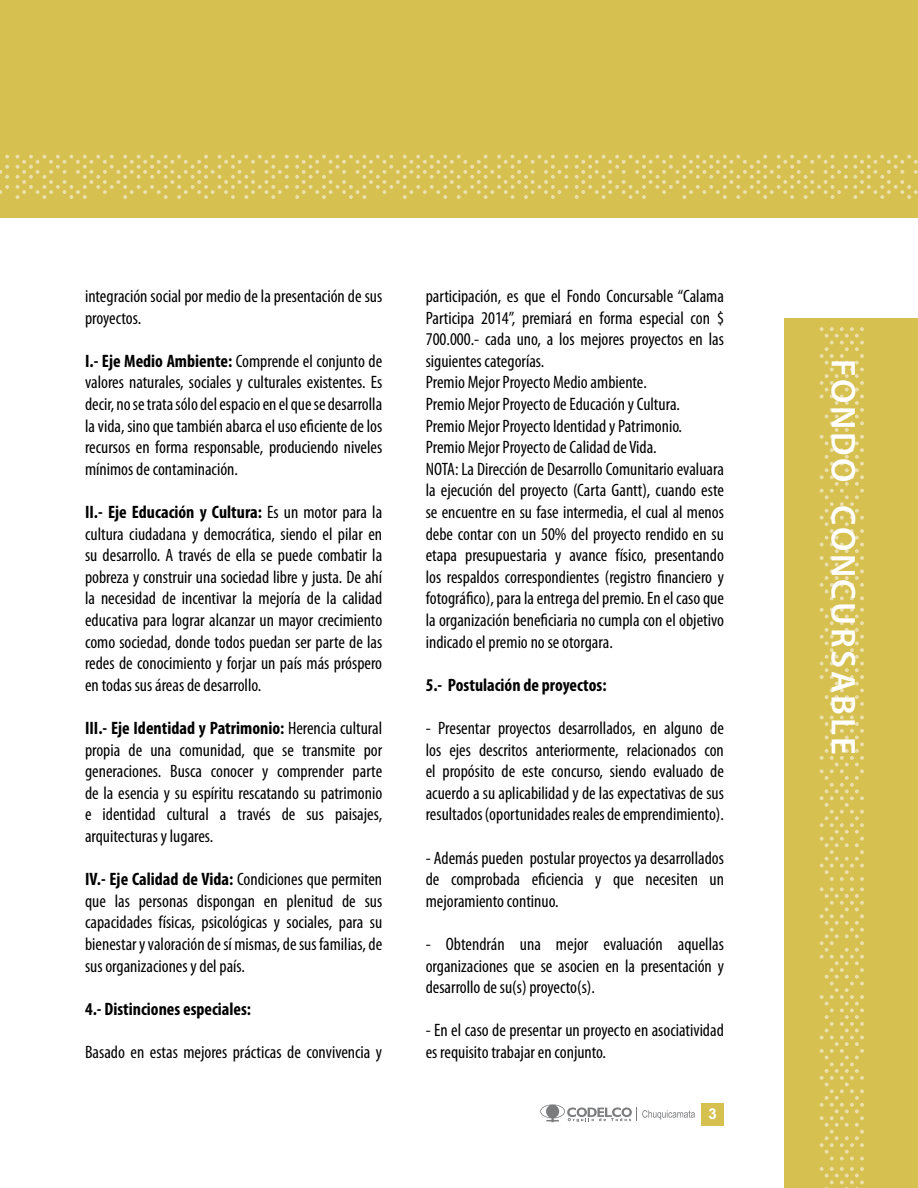
<style>
.page{position:relative;width:918px;height:1188px;background:#fff}
.page>*{position:absolute;margin:0;border:0;box-sizing:border-box;transform-origin:0 0}
.t1{font:600 34.5px "Myriad Pro";letter-spacing:.075em;color:#fff}
.t2{font:condensed 18px/21.6px "Myriad Pro";color:#000;text-align:justify}
.t3{font:700 condensed 18px "Myriad Pro";color:#000}
.t4{font:700 15px "Arial";color:#fff}
.s1{font-weight:700}
</style>
<div class="page">
<div style="left:0;top:0;width:918px;height:218px;background:#d6c04f"></div>
<svg style="left:5px;top:155px;width:4px;height:4px"></svg>
<svg style="left:0;top:165px;width:9px;height:14px"></svg>
<svg style="left:0;top:185px;width:9px;height:9px"></svg>
<svg style="left:16px;top:155px;width:273px;height:44px"></svg>
<svg style="left:295px;top:155px;width:273px;height:44px"></svg>
<svg style="left:575px;top:155px;width:343px;height:44px"></svg>
<svg style="left:540px;top:1104px;width:155px;height:18px"></svg>
<div style="left:701px;top:1103px;width:23px;height:23px;background:#d6c04f"></div>
<div style="left:785px;top:319px;width:133px;height:869px;background:#d6c04f"></div>
<svg style="left:820px;top:327px;width:44px;height:273px"></svg>
<svg style="left:820px;top:608px;width:44px;height:273px"></svg>
<svg style="left:820px;top:887px;width:44px;height:274px"></svg>
<svg style="left:820px;top:1167px;width:44px;height:21px"></svg>
<p class="t2" style="left:85px;top:285px;width:299px">integración social por medio de la presentación de sus proyectos.</p>
<p class="t2" style="left:85px;top:350px;width:299px"><span class="s1">I.- Eje Medio Ambiente:</span> Comprende el conjunto de valores naturales, sociales y culturales existentes. Es decir, no se trata sólo del espacio en el que se desarrolla la vida, sino que también abarca el uso eficiente de los recursos en forma responsable, produciendo niveles mínimos de contaminación.</p>
<p class="t2" style="left:85px;top:501px;width:299px"><span class="s1">II.- Eje Educación y Cultura:</span> Es un motor para la cultura ciudadana y democrática, siendo el pilar en su desarrollo. A través de ella se puede combatir la pobreza y construir una sociedad libre y justa. De ahí la necesidad de incentivar la mejoría de la calidad educativa para lograr alcanzar un mayor crecimiento como sociedad, donde todos puedan ser parte de las redes de conocimiento y forjar un país más próspero en todas sus áreas de desarrollo.</p>
<p class="t2" style="left:85px;top:717px;width:299px"><span class="s1">III.- Eje Identidad y Patrimonio:</span> Herencia cultural propia de una comunidad, que se transmite por generaciones. Busca conocer y comprender parte de la esencia y su espíritu rescatando su patrimonio e identidad cultural a través de sus paisajes, arquitecturas y lugares.</p>
<p class="t2" style="left:85px;top:868px;width:299px"><span class="s1">IV.- Eje Calidad de Vida:</span> Condiciones que permiten que las personas dispongan en plenitud de sus capacidades físicas, psicológicas y sociales, para su bienestar y valoración de sí mismas, de sus familias, de sus organizaciones y del país.</p>
<p class="t3" style="left:85px;top:997px;width:168px">4.- Distinciones especiales:</p>
<p class="t2" style="left:85px;top:1041px;width:299px">Basado en estas mejores prácticas de convivencia y</p>
<p class="t2" style="left:426px;top:285px;width:300px;text-align:left">participación, es que el Fondo Concursable “Calama Participa 2014”, premiará en forma especial con $ 700.000.- cada uno, a los mejores proyectos en las siguientes categorías.<br>Premio Mejor Proyecto Medio ambiente.<br>Premio Mejor Proyecto de Educación y Cultura.<br>Premio Mejor Proyecto Identidad y Patrimonio.<br>Premio Mejor Proyecto de Calidad de Vida.<br>NOTA: La Dirección de Desarrollo Comunitario evaluara la ejecución del proyecto (Carta Gantt), cuando este se encuentre en su fase intermedia, el cual al menos debe contar con un 50% del proyecto rendido en su etapa presupuestaria y avance físico, presentando los respaldos correspondientes (registro financiero y fotográfico), para la entrega del premio. En el caso que la organización beneficiaria no cumpla con el objetivo indicado el premio no se otorgara.</p>
<p class="t3" style="left:426px;top:673px;width:182px">5.- Postulación de proyectos:</p>
<p class="t2" style="left:426px;top:717px;width:300px">- Presentar proyectos desarrollados, en alguno de los ejes descritos anteriormente, relacionados con el propósito de este concurso, siendo evaluado de acuerdo a su aplicabilidad y de las expectativas de sus resultados (oportunidades reales de emprendimiento).</p>
<p class="t2" style="left:426px;top:847px;width:300px">- Además pueden postular proyectos ya desarrollados de comprobada eficiencia y que necesiten un mejoramiento continuo.</p>
<p class="t2" style="left:426px;top:933px;width:300px">- Obtendrán una mejor evaluación aquellas organizaciones que se asocien en la presentación y desarrollo de su(s) proyecto(s).</p>
<p class="t2" style="left:426px;top:1019px;width:300px">- En el caso de presentar un proyecto en asociatividad es requisito trabajar en conjunto.</p>
<p class="t4" style="left:708px;top:1104px;width:10px">3</p>
<h1 class="t1" style="left:865px;top:359px;width:397px;rotate:90deg">FONDO CONCURSABLE</h1>
</div>
